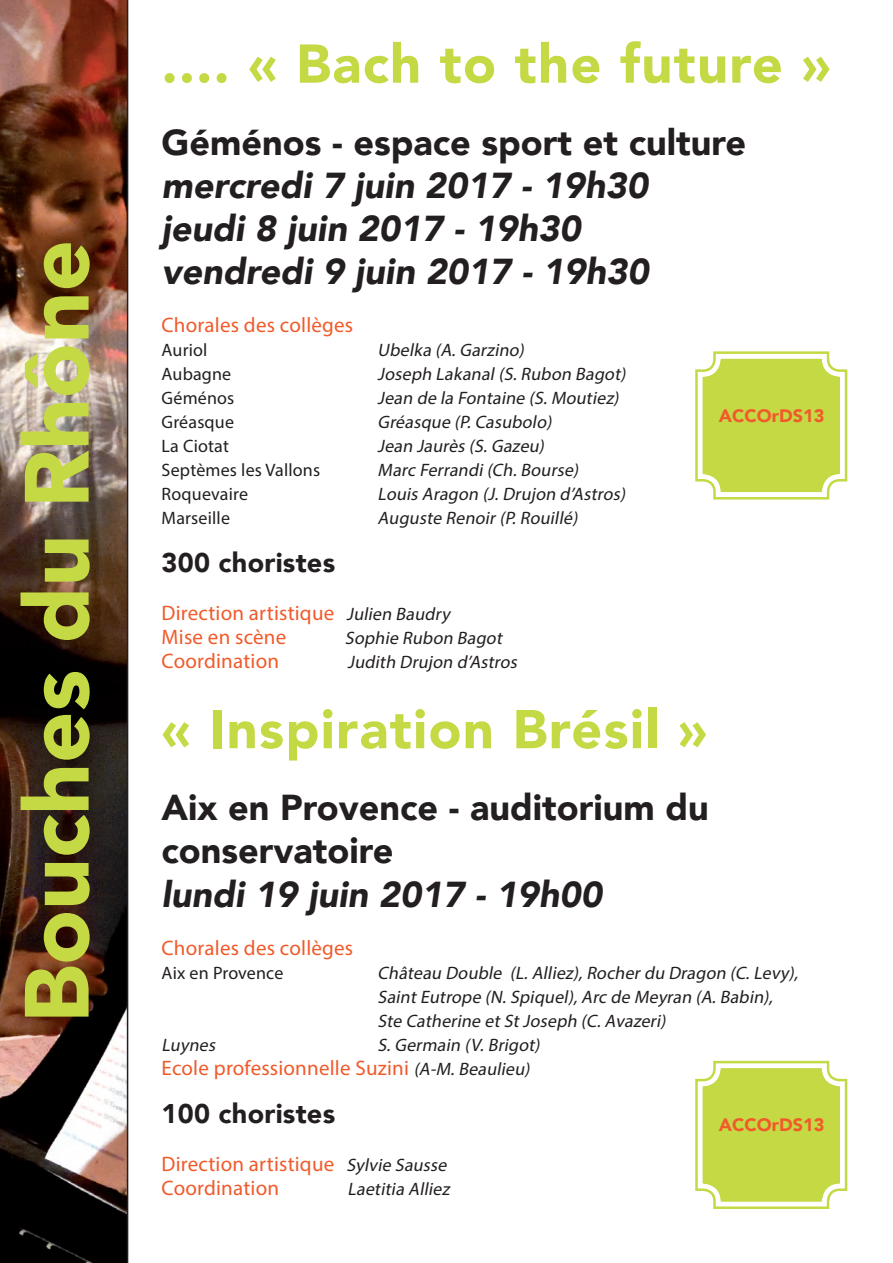
<style>
.page{position:relative;width:893px;height:1263px;background:#fff}
.page>*{position:absolute;margin:0;border:0;box-sizing:border-box;transform-origin:0 0}
.t1{font:900 90px "Avenir";color:#c4d944}
.t2{font:900 54px "Avenir";letter-spacing:.025em;color:#c4d944}
.t3{font:italic 900 36px/43.2px "Avenir";color:#231f20}
.t4{font:900 36px/43.2px "Avenir";color:#231f20}
.t5{font:900 27px "Avenir";letter-spacing:.01em;color:#231f20}
.t6{font:21px/24px "Myriad Pro";letter-spacing:.01em;color:#f15a2a}
.t7{font:italic 18px/24px "Myriad Pro";color:#231f20}
.t8{font:18px "Myriad Pro";letter-spacing:.01em;color:#231f20}
.t9{font:900 18px "Avenir";color:#f15a2a}
.s1{font-style:italic;font-size:18px;color:#231f20}
</style>
<div class="page">
<img style="left:0;top:0;width:128px;height:1263px">
<svg style="left:695px;top:351px;width:153px;height:149px"></svg>
<div style="left:703px;top:359px;width:137px;height:133px;border:8px solid #c4d944;border-radius:18px"></div>
<svg style="left:695px;top:1060px;width:153px;height:149px"></svg>
<div style="left:703px;top:1068px;width:137px;height:133px;border:8px solid #c4d944;border-radius:18px"></div>
<h1 class="t1" style="left:-20px;top:1023px;width:785px;rotate:-90deg">Bouches du Rhône</h1>
<h2 class="t2" style="left:162px;top:18px;width:670px">.... « Bach to the future »</h2>
<h3 class="t4" style="left:162px;top:120px;width:586px">Géménos - espace sport et culture</h3>
<h3 class="t3" style="left:162px;top:163px;width:489px">mercredi 7 juin 2017 - 19h30 jeudi 8 juin 2017 - 19h30 vendredi 9 juin 2017 - 19h30</h3>
<p class="t6" style="left:162px;top:313px;width:193px">Chorales des collèges</p>
<p class="t8" style="left:162px;top:339px;width:47px">Auriol</p>
<p class="t7" style="left:378px;top:338px;width:152px">Ubelka (A.Garzino)</p>
<p class="t8" style="left:162px;top:363px;width:71px">Aubagne</p>
<p class="t7" style="left:378px;top:362px;width:253px">Joseph Lakanal(S.Rubon Bagot)</p>
<p class="t8" style="left:162px;top:387px;width:74px">Géménos</p>
<p class="t7" style="left:378px;top:386px;width:246px">Jean de la Fontaine (S.Moutiez)</p>
<p class="t8" style="left:162px;top:411px;width:74px">Gréasque</p>
<p class="t7" style="left:378px;top:410px;width:179px">Gréasque (P.Casubolo)</p>
<p class="t8" style="left:162px;top:435px;width:69px">La Ciotat</p>
<p class="t7" style="left:378px;top:434px;width:172px">Jean Jaurès (S.Gazeu)</p>
<p class="t8" style="left:162px;top:459px;width:160px">Septèmes les Vallons</p>
<p class="t7" style="left:378px;top:458px;width:206px">Marc Ferrandi(Ch.Bourse)</p>
<p class="t8" style="left:162px;top:483px;width:88px">Roquevaire</p>
<p class="t7" style="left:378px;top:482px;width:253px">Louis Aragon (J.Drujon d’Astros)</p>
<p class="t8" style="left:162px;top:507px;width:70px">Marseille</p>
<p class="t7" style="left:378px;top:506px;width:205px">Auguste Renoir(P.Rouillé)</p>
<h3 class="t5" style="left:162px;top:540px;width:175px">300 choristes</h3>
<p class="t6" style="left:162px;top:601px;width:294px">Direction artistique <span class="s1">Julien Baudry<br></span>Mise en scène</p>
<p class="t9" style="left:719px;top:400px;width:107px">ACCOrDS13</p>
<p class="t7" style="left:345px;top:626px;width:162px">Sophie Rubon Bagot</p>
<p class="t6" style="left:162px;top:649px;width:119px">Coordination</p>
<p class="t7" style="left:348px;top:650px;width:175px">Judith Drujon d’Astros</p>
<h2 class="t2" style="left:162px;top:683px;width:547px">« Inspiration Brésil »</h2>
<h3 class="t4" style="left:162px;top:785px;width:549px">Aix en Provence - auditorium du conservatoire</h3>
<h3 class="t3" style="left:162px;top:872px;width:442px">lundi 19 juin 2017 - 19h00</h3>
<p class="t6" style="left:162px;top:935px;width:193px">Chorales des collèges</p>
<p class="t8" style="left:162px;top:961px;width:123px">Aix en Provence</p>
<p class="t7" style="left:378px;top:960px;width:426px">Château Double (L.Alliez),Rocherdu Dragon (C.Levy),<br>SaintEutrope (N.Spiquel),Arc de Meyran (A.Babin),<br>Ste Catherine etStJoseph (C.Avazeri)</p>
<p class="t7" style="left:162px;top:1032px;width:59px">Luynes</p>
<p class="t7" style="left:378px;top:1032px;width:167px">S.Germain (V.Brigot)</p>
<p class="t6" style="left:162px;top:1055px;width:373px">Ecole professionnelle Suzini <span class="s1">(A-M.Beaulieu)</span></p>
<h3 class="t5" style="left:162px;top:1090px;width:175px">100 choristes</h3>
<p class="t6" style="left:162px;top:1151px;width:290px">Direction artistique <span class="s1">Sylvie Sausse<br></span>Coordination</p>
<p class="t9" style="left:719px;top:1109px;width:107px">ACCOrDS13</p>
<p class="t7" style="left:348px;top:1176px;width:107px">Laetitia Alliez</p>
</div>
